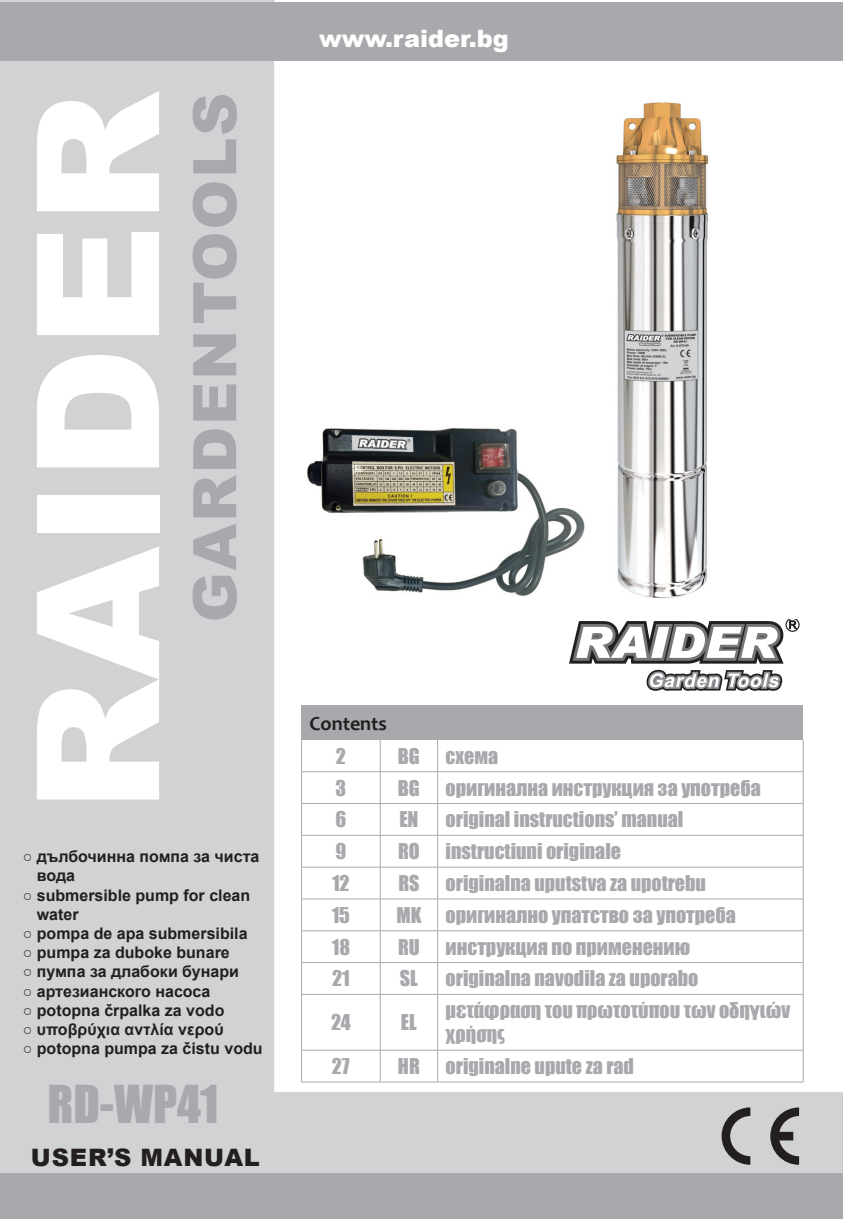
<style>
.page{position:relative;width:845px;height:1219px;background:#fff}
.page>*{position:absolute;margin:0;border:0;box-sizing:border-box;transform-origin:0 0}
.Body_Text_2{font:900 170.8px "Arial";color:#fff}
.Body_Text_2-2{font:900 60px "Arial";letter-spacing:.03em;color:#a8a9ad}
.t1{font:48px "Impact";color:#a8a9ad}
.Body_Text_2-3{font:900 24px "Arial";color:#fff}
.t2{font:900 24px "Arial";letter-spacing:.035em;color:#231f20}
.t3{font:20px/24px "Impact";color:#a8a9ad}
.t4{font:700 20px "Candara";color:#231f20}
.SUB_1{font:700 16px/19.2px "Arial";color:#231f20}
</style>
<div class="page">
<div style="left:0;top:1094px;width:843px;height:125px;background:#a8a9ad"></div>
<div style="left:1px;top:1093px;width:840px;height:79px;background:#d1d2d4"></div>
<div style="left:0;top:1092px;width:842px;height:81px;border:2px solid #d1d2d4"></div>
<div style="left:0;top:0;width:274px;height:1172px;background:#d1d2d4"></div>
<div style="left:0;top:2px;width:843px;height:59px;background:#a8a9ad"></div>
<svg style="left:721px;top:1107px;width:29px;height:58px"></svg>
<svg style="left:770px;top:1107px;width:29px;height:58px"></svg>
<div style="left:301px;top:706px;width:502px;height:34px;background:#a8a9ad"></div>
<hr style="left:803px;top:740px;width:1px;height:31px;background:#a8a9ad">
<hr style="left:380px;top:771px;width:57px;height:1px;background:#a8a9ad">
<hr style="left:437px;top:771px;width:366px;height:1px;background:#a8a9ad">
<hr style="left:803px;top:772px;width:1px;height:31px;background:#a8a9ad">
<hr style="left:301px;top:804px;width:1px;height:31px;background:#a8a9ad">
<hr style="left:380px;top:803px;width:57px;height:1px;background:#a8a9ad">
<hr style="left:380px;top:804px;width:1px;height:31px;background:#a8a9ad">
<hr style="left:437px;top:803px;width:366px;height:1px;background:#a8a9ad">
<hr style="left:437px;top:804px;width:1px;height:31px;background:#a8a9ad">
<hr style="left:803px;top:804px;width:1px;height:31px;background:#a8a9ad">
<hr style="left:301px;top:835px;width:79px;height:1px;background:#a8a9ad">
<hr style="left:301px;top:836px;width:1px;height:31px;background:#a8a9ad">
<hr style="left:380px;top:835px;width:57px;height:1px;background:#a8a9ad">
<hr style="left:380px;top:836px;width:1px;height:31px;background:#a8a9ad">
<hr style="left:437px;top:835px;width:366px;height:1px;background:#a8a9ad">
<hr style="left:437px;top:836px;width:1px;height:31px;background:#a8a9ad">
<hr style="left:803px;top:836px;width:1px;height:31px;background:#a8a9ad">
<hr style="left:301px;top:867px;width:79px;height:1px;background:#a8a9ad">
<hr style="left:301px;top:867px;width:1px;height:32px;background:#a8a9ad">
<hr style="left:380px;top:867px;width:57px;height:1px;background:#a8a9ad">
<hr style="left:380px;top:867px;width:1px;height:32px;background:#a8a9ad">
<hr style="left:437px;top:867px;width:366px;height:1px;background:#a8a9ad">
<hr style="left:437px;top:867px;width:1px;height:32px;background:#a8a9ad">
<hr style="left:803px;top:867px;width:1px;height:32px;background:#a8a9ad">
<hr style="left:301px;top:899px;width:79px;height:1px;background:#a8a9ad">
<hr style="left:301px;top:899px;width:1px;height:31px;background:#a8a9ad">
<hr style="left:380px;top:899px;width:57px;height:1px;background:#a8a9ad">
<hr style="left:380px;top:899px;width:1px;height:31px;background:#a8a9ad">
<hr style="left:437px;top:899px;width:366px;height:1px;background:#a8a9ad">
<hr style="left:437px;top:899px;width:1px;height:31px;background:#a8a9ad">
<hr style="left:803px;top:899px;width:1px;height:31px;background:#a8a9ad">
<hr style="left:301px;top:930px;width:79px;height:1px;background:#a8a9ad">
<hr style="left:301px;top:931px;width:1px;height:31px;background:#a8a9ad">
<hr style="left:380px;top:930px;width:57px;height:1px;background:#a8a9ad">
<hr style="left:380px;top:931px;width:1px;height:31px;background:#a8a9ad">
<hr style="left:437px;top:930px;width:366px;height:1px;background:#a8a9ad">
<hr style="left:437px;top:931px;width:1px;height:31px;background:#a8a9ad">
<hr style="left:803px;top:931px;width:1px;height:31px;background:#a8a9ad">
<hr style="left:301px;top:962px;width:79px;height:1px;background:#a8a9ad">
<hr style="left:301px;top:963px;width:1px;height:31px;background:#a8a9ad">
<hr style="left:380px;top:962px;width:57px;height:1px;background:#a8a9ad">
<hr style="left:380px;top:963px;width:1px;height:31px;background:#a8a9ad">
<hr style="left:437px;top:962px;width:366px;height:1px;background:#a8a9ad">
<hr style="left:437px;top:963px;width:1px;height:31px;background:#a8a9ad">
<hr style="left:803px;top:963px;width:1px;height:31px;background:#a8a9ad">
<hr style="left:301px;top:994px;width:79px;height:1px;background:#a8a9ad">
<hr style="left:301px;top:995px;width:1px;height:55px;background:#a8a9ad">
<hr style="left:380px;top:994px;width:57px;height:1px;background:#a8a9ad">
<hr style="left:380px;top:995px;width:1px;height:55px;background:#a8a9ad">
<hr style="left:437px;top:994px;width:366px;height:1px;background:#a8a9ad">
<hr style="left:437px;top:995px;width:1px;height:55px;background:#a8a9ad">
<hr style="left:803px;top:995px;width:1px;height:55px;background:#a8a9ad">
<hr style="left:301px;top:1050px;width:79px;height:1px;background:#a8a9ad">
<hr style="left:301px;top:1050px;width:1px;height:32px;background:#a8a9ad">
<hr style="left:380px;top:1050px;width:57px;height:1px;background:#a8a9ad">
<hr style="left:380px;top:1050px;width:1px;height:32px;background:#a8a9ad">
<hr style="left:437px;top:1050px;width:366px;height:1px;background:#a8a9ad">
<hr style="left:437px;top:1050px;width:1px;height:32px;background:#a8a9ad">
<hr style="left:803px;top:1050px;width:1px;height:32px;background:#a8a9ad">
<hr style="left:301px;top:1082px;width:79px;height:1px;background:#a8a9ad">
<hr style="left:380px;top:1082px;width:57px;height:1px;background:#a8a9ad">
<hr style="left:437px;top:1082px;width:366px;height:1px;background:#a8a9ad">
<hr style="left:301px;top:740px;width:1px;height:31px;background:#a8a9ad">
<hr style="left:380px;top:740px;width:1px;height:31px;background:#a8a9ad">
<hr style="left:437px;top:740px;width:1px;height:31px;background:#a8a9ad">
<hr style="left:301px;top:771px;width:79px;height:1px;background:#a8a9ad">
<hr style="left:301px;top:772px;width:1px;height:31px;background:#a8a9ad">
<hr style="left:380px;top:772px;width:1px;height:31px;background:#a8a9ad">
<hr style="left:437px;top:772px;width:1px;height:31px;background:#a8a9ad">
<hr style="left:301px;top:803px;width:79px;height:1px;background:#a8a9ad">
<img style="left:616px;top:102px;width:93px;height:497px">
<svg style="left:569px;top:620px;width:230px;height:44px"></svg>
<svg style="left:646px;top:670px;width:136px;height:21px"></svg>
<img style="left:307px;top:428px;width:278px;height:168px">
<p class="Body_Text_2" style="left:-26px;top:813px;width:723px;rotate:-90deg">RAIDER</p>
<p class="Body_Text_2-2" style="left:171px;top:622px;width:531px;rotate:-90deg">GARDEN TOOLS</p>
<p class="SUB_1" style="left:37px;top:847px;width:224px;text-indent:-14px">○ дълбочинна помпа за чиста вода</p>
<p class="SUB_1" style="left:37px;top:885px;width:215px;text-indent:-14px">○ submersible pump for clean water</p>
<p class="SUB_1" style="left:23px;top:924px;width:226px">○ pompa de apa submersibila</p>
<p class="SUB_1" style="left:23px;top:943px;width:209px">○ pumpa za duboke bunare</p>
<p class="SUB_1" style="left:23px;top:962px;width:218px">○ пумпа за длабоки бунари</p>
<p class="SUB_1" style="left:23px;top:981px;width:189px">○ артезианского насоса</p>
<p class="SUB_1" style="left:23px;top:1001px;width:203px">○ potopna črpalka za vodo</p>
<p class="SUB_1" style="left:23px;top:1020px;width:202px">○ υποβρύχια αντλία νερού</p>
<p class="SUB_1" style="left:23px;top:1039px;width:241px">○ potopna pumpa za čistu vodu</p>
<p class="t1" style="left:47px;top:1067px;width:172px">RD-WP41</p>
<p class="t2" style="left:31px;top:1140px;width:230px">USER’S MANUAL</p>
<p class="Body_Text_2-3" style="left:319px;top:21px;width:191px">www.raider.bg</p>
<p class="t4" style="left:309px;top:711px;width:79px">Contents</p>
<p class="t3" style="left:336px;top:743px;width:12px">2</p>
<p class="t3" style="left:398px;top:743px;width:24px">BG</p>
<p class="t3" style="left:445px;top:743px;width:54px">схема</p>
<p class="t3" style="left:335px;top:775px;width:12px">3</p>
<p class="t3" style="left:398px;top:775px;width:24px">BG</p>
<p class="t3" style="left:445px;top:775px;width:317px">оригинална инструкция за употреба</p>
<p class="t3" style="left:335px;top:807px;width:12px">6</p>
<p class="t3" style="left:399px;top:807px;width:21px">EN</p>
<p class="t3" style="left:445px;top:807px;width:239px">original instructions’ manual</p>
<p class="t3" style="left:335px;top:839px;width:12px">9</p>
<p class="t3" style="left:398px;top:839px;width:23px">RO</p>
<p class="t3" style="left:445px;top:839px;width:177px">instructiuni originale</p>
<p class="t3" style="left:332px;top:871px;width:19px">12</p>
<p class="t3" style="left:398px;top:871px;width:23px">RS</p>
<p class="t3" style="left:445px;top:871px;width:262px">originalna uputstva za upotrebu</p>
<p class="t3" style="left:332px;top:902px;width:20px">15</p>
<p class="t3" style="left:396px;top:902px;width:27px">MK</p>
<p class="t3" style="left:445px;top:902px;width:292px">оригинално упатство за употреба</p>
<p class="t3" style="left:332px;top:934px;width:20px">18</p>
<p class="t3" style="left:398px;top:934px;width:23px">RU</p>
<p class="t3" style="left:445px;top:934px;width:246px">инструкция по применению</p>
<p class="t3" style="left:332px;top:966px;width:19px">21</p>
<p class="t3" style="left:400px;top:966px;width:19px">SL</p>
<p class="t3" style="left:445px;top:966px;width:254px">originalna navodila za uporabo</p>
<p class="t3" style="left:331px;top:1010px;width:21px">24</p>
<p class="t3" style="left:401px;top:1010px;width:17px">EL</p>
<p class="t3" style="left:445px;top:998px;width:346px">μετάφραση του πρωτοτύπου των οδηγιών χρήσης</p>
<p class="t3" style="left:332px;top:1054px;width:19px">27</p>
<p class="t3" style="left:398px;top:1054px;width:23px">HR</p>
<p class="t3" style="left:445px;top:1054px;width:190px">originalne upute za rad</p>
</div>
